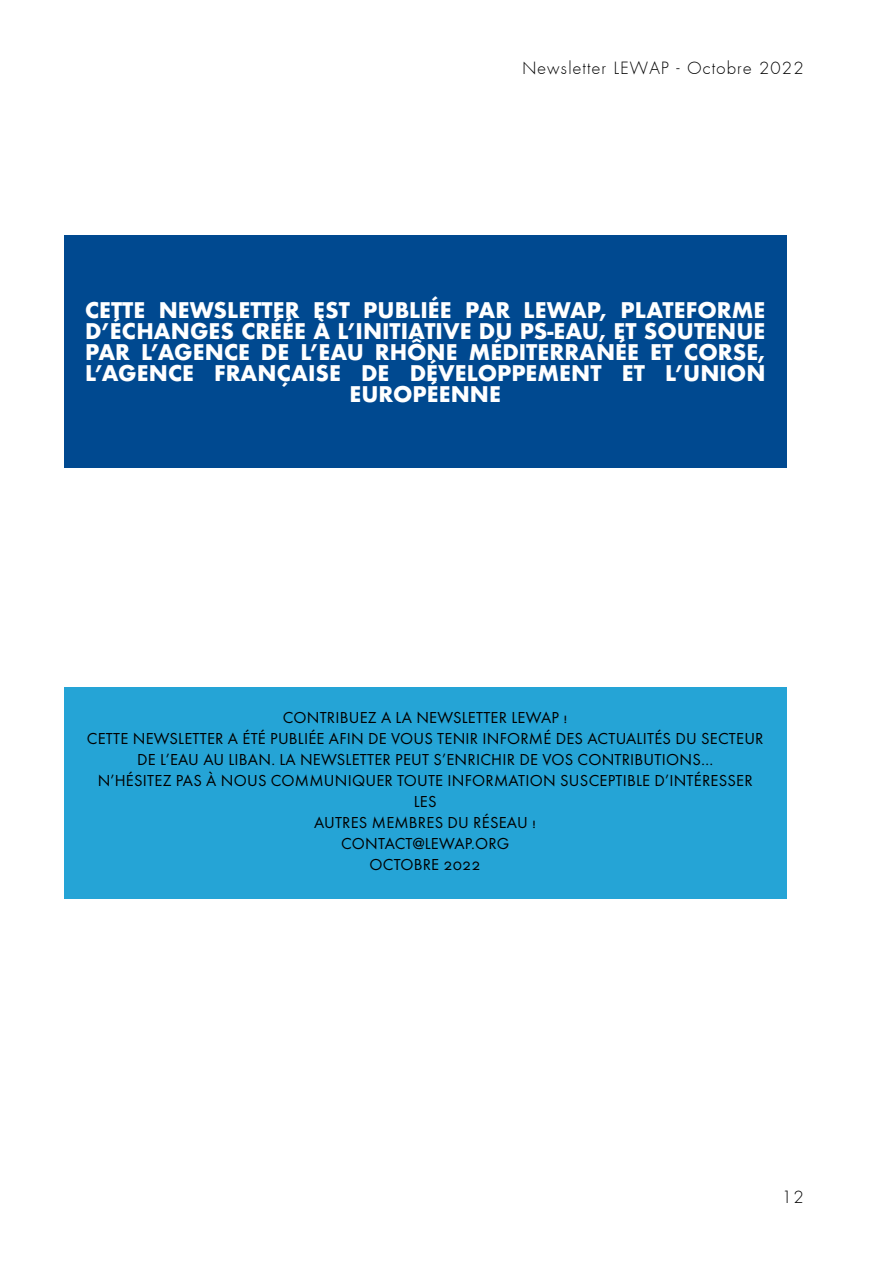
<style>
.page{position:relative;width:893px;height:1263px;background:#fff}
.page>*{position:absolute;margin:0;border:0;box-sizing:border-box;transform-origin:0 0}
.t1{font:700 21px/21px "Futura";color:#fff;text-align:center}
.t2{font:16.5px/21px "Futura SCTOT";letter-spacing:.015em;color:#000;text-align:center}
.t3{font:300 16.5px "Futura";letter-spacing:.075em;color:#000}
</style>
<div class="page">
<div style="left:64px;top:235px;width:723px;height:232px;background:#004990"></div>
<div style="left:64px;top:688px;width:723px;height:211px;background:#25a4d6"></div>
<p class="t3" style="left:522px;top:57px;width:283px">Newsletter LEWAP - Octobre 2022</p>
<p class="t1" style="left:85px;top:299px;width:682px">CETTE NEWSLETTER EST PUBLIÉE PAR LEWAP, PLATEFORME D’ÉCHANGES CRÉÉE À L’INITIATIVE DU PS-EAU, ET SOUTENUE PAR L’AGENCE DE L’EAU RHÔNE MÉDITERRANÉE ET CORSE, L’AGENCE FRANÇAISE DE DÉVELOPPEMENT ET L’UNION EUROPÉENNE</p>
<p class="t2" style="left:87px;top:707px;width:678px">CONTRIBUEZ A LA NEWSLETTER LEWAP !<br>CETTE NEWSLETTER A ÉTÉ PUBLIÉE AFIN DE VOUS TENIR INFORMÉ DES ACTUALITÉS DU SECTEUR DE L’EAU AU LIBAN. LA NEWSLETTER PEUT S’ENRICHIR DE VOS CONTRIBUTIONS…<br>N’HÉSITEZ PAS À NOUS COMMUNIQUER TOUTE INFORMATION SUSCEPTIBLE D’INTÉRESSER LES<br>AUTRES MEMBRES DU RÉSEAU !<br>CONTACT@LEWAP.ORG<br>OCTOBRE 2022</p>
<p class="t3" style="left:782px;top:1186px;width:23px">12</p>
</div>
